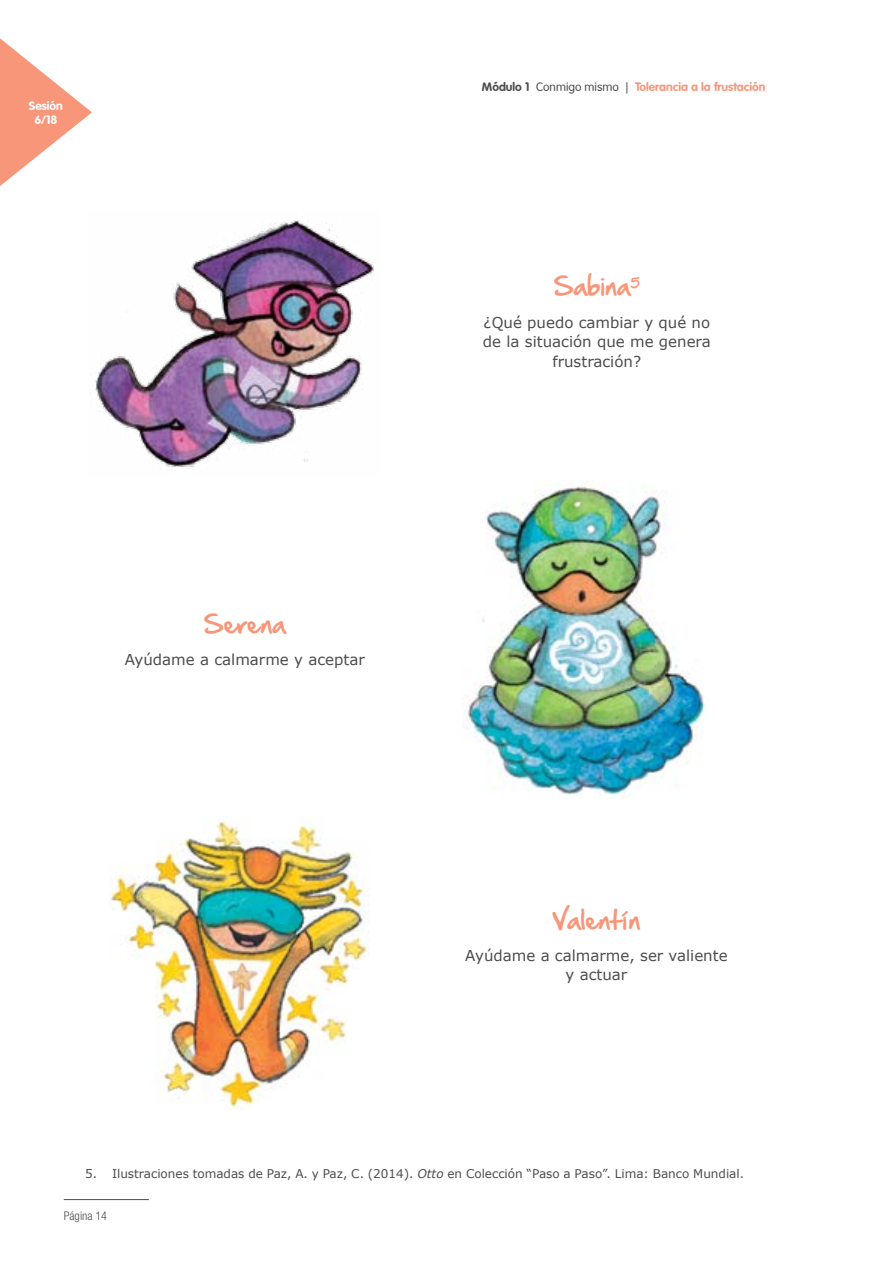
<style>
.page{position:relative;width:893px;height:1263px;background:#fff}
.page>*{position:absolute;margin:0;border:0;box-sizing:border-box;transform-origin:0 0}
.t1{font:22.5px "Hand Of Sean";color:#f79679}
.t2{font:15px/19.5px "Verdana";color:#4d4d4f;text-align:center}
.t3{font:12px "Verdana";color:#4d4d4f}
.t4{font:700 12px "VAG Rounded";color:#f79679}
.t5{font:700 12px/13.5px "VAG Rounded";color:#fff;text-align:center}
.t6{font:300 condensed 12px "Helvetica Neue";color:#4d4d4f}
.s1{color:#4d4d4f}
.s2{font-weight:300;color:#4d4d4f}
.s3{font-family:"Arial";font-weight:400;color:#4d4d4f}
.s4{font-style:italic}
</style>
<div class="page">
<svg style="left:0;top:38px;width:92px;height:148px"></svg>
<hr style="left:64px;top:1199px;width:85px;height:1px;background:#4d4d4f">
<img style="left:95px;top:220px;width:279px;height:247px">
<img style="left:110px;top:821px;width:259px;height:287px">
<img style="left:462px;top:481px;width:243px;height:317px">
<p class="t5" style="left:29px;top:99px;width:36px">Sesión<br>6/18</p>
<p class="t4" style="left:482px;top:80px;width:285px"><span class="s1">Módulo 1</span> <span class="s2">Conmigo mismo</span> <span class="s3">|</span> Tolerancia a la frustación</p>
<h1 class="t1" style="left:554px;top:266px;width:87px">Sabina<sup>5</sup></h1>
<p class="t2" style="left:483px;top:312px;width:229px">¿Qué puedo cambiar y qué no de la situación que me genera frustración?</p>
<h1 class="t1" style="left:204px;top:603px;width:84px">Serena</h1>
<p class="t2" style="left:125px;top:649px;width:242px">Ayúdame a calmarme y aceptar</p>
<h1 class="t1" style="left:552px;top:899px;width:90px">Valentín</h1>
<p class="t2" style="left:465px;top:945px;width:264px">Ayúdame a calmarme, ser valiente y actuar</p>
<p class="t3" style="left:85px;top:1165px;width:661px">5. Ilustraciones tomadas de Paz, A. y Paz, C. (2014). <span class="s4">Otto</span> en Colección “Paso a Paso”. Lima: Banco Mundial.</p>
<p class="t6" style="left:64px;top:1209px;width:45px">Página 14</p>
</div>
